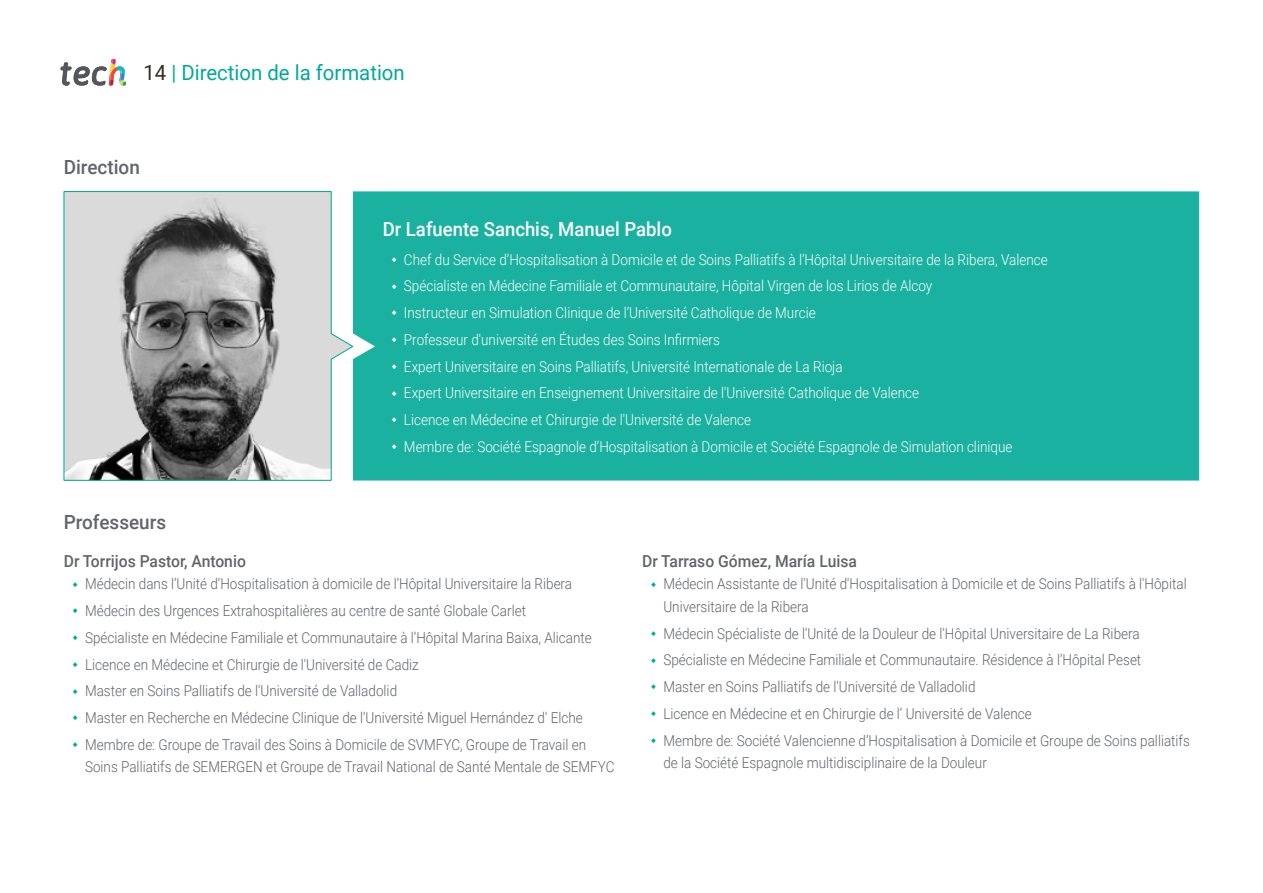
<style>
.page{position:relative;width:1263px;height:893px;background:#fff}
.page>*{position:absolute;margin:0;border:0;box-sizing:border-box;transform-origin:0 0}
.t1{font:21px "Roboto";color:#00a996}
.t2{font:500 19.5px "Roboto";color:#fff;scale:.95 1}
.t3{font:500 19.5px "Roboto";color:#61646a}
.t4{font:500 16.5px "Roboto";color:#61646a;scale:.95 1}
.t5{font:300 15px/26.7px "Roboto";color:#61646a;scale:.9 1}
.t6{font:300 15px/26.7px "Roboto";color:#fff;scale:.9 1}
.s1{color:#312e20}
</style>
<div class="page">
<div style="left:353px;top:191px;width:846px;height:290px;background:#1ab1a0"></div>
<svg style="left:64px;top:191px;width:289px;height:290px"></svg>
<svg style="left:61px;top:59px;width:65px;height:27px"></svg>
<svg style="left:392px;top:257px;width:5px;height:5px"></svg>
<svg style="left:392px;top:284px;width:5px;height:5px"></svg>
<svg style="left:392px;top:310px;width:5px;height:5px"></svg>
<svg style="left:392px;top:337px;width:5px;height:5px"></svg>
<svg style="left:392px;top:364px;width:5px;height:5px"></svg>
<svg style="left:392px;top:391px;width:5px;height:5px"></svg>
<svg style="left:392px;top:417px;width:5px;height:5px"></svg>
<svg style="left:392px;top:444px;width:5px;height:5px"></svg>
<h1 class="t1" style="left:144px;top:57px;width:263px"><span class="s1">14</span> | Direction de la formation</h1>
<h2 class="t3" style="left:64px;top:154px;width:78px">Direction</h2>
<h2 class="t3" style="left:64px;top:508px;width:104px">Professeurs</h2>
<h2 class="t2" style="left:383px;top:215px;width:306px">Dr Lafuente Sanchis, Manuel Pablo</h2>
<p class="t6" style="left:404px;top:245px;width:717px">Chef du Service d’Hospitalisation à Domicile et de Soins Palliatifs à l’Hôpital Universitaire de la Ribera, Valence Spécialiste en Médecine Familiale et Communautaire, Hôpital Virgen de los Lirios de Alcoy<br>Instructeur en Simulation Clinique de l’Université Catholique de Murcie<br>Professeur d'université en Études des Soins Infirmiers<br>Expert Universitaire en Soins Palliatifs, Université Internationale de La Rioja<br>Expert Universitaire en Enseignement Universitaire de l'Université Catholique de Valence<br>Licence en Médecine et Chirurgie de l'Université de Valence<br>Membre de: Société Espagnole d’Hospitalisation à Domicile et Société Espagnole de Simulation clinique</p>
<p class="t4" style="left:64px;top:550px;width:193px">Dr Torrijos Pastor, Antonio</p>
<p class="t5" style="left:85px;top:570px;width:565px">Médecin dans l’Unité d’Hospitalisation à domicile de l’Hôpital Universitaire la Ribera Médecin des Urgences Extrahospitalières au centre de santé Globale Carlet Spécialiste en Médecine Familiale et Communautaire à l’Hôpital Marina Baixa, Alicante Licence en Médecine et Chirurgie de l'Université de Cadiz<br>Master en Soins Palliatifs de l'Université de Valladolid<br>Master en Recherche en Médecine Clinique de l'Université Miguel Hernández d' Elche Membre de: Groupe de Travail des Soins à Domicile de SVMFYC, Groupe de Travail en</p>
<p class="t5" style="left:85px;top:753px;width:590px">Soins Palliatifs de SEMERGEN et Groupe de Travail National de Santé Mentale de SEMFYC</p>
<p class="t4" style="left:642px;top:550px;width:228px">Dr Tarraso Gómez, María Luisa</p>
<p class="t5" style="left:663px;top:572px;width:583px;line-height:22.5px">Médecin Assistante de l'Unité d'Hospitalisation à Domicile et de Soins Palliatifs à l'Hôpital<br>Universitaire de la Ribera</p>
<p class="t5" style="left:663px;top:619px;width:587px">Médecin Spécialiste de l'Unité de la Douleur de l'Hôpital Universitaire de La Ribera Spécialiste en Médecine Familiale et Communautaire. Résidence à l’Hôpital Peset<br>Master en Soins Palliatifs de l'Université de Valladolid<br>Licence en Médecine et en Chirurgie de l’ Université de Valence<br>Membre de: Société Valencienne d’Hospitalisation à Domicile et Groupe de Soins palliatifs</p>
<p class="t5" style="left:663px;top:749px;width:361px">de la Société Espagnole multidisciplinaire de la Douleur</p>
</div>
